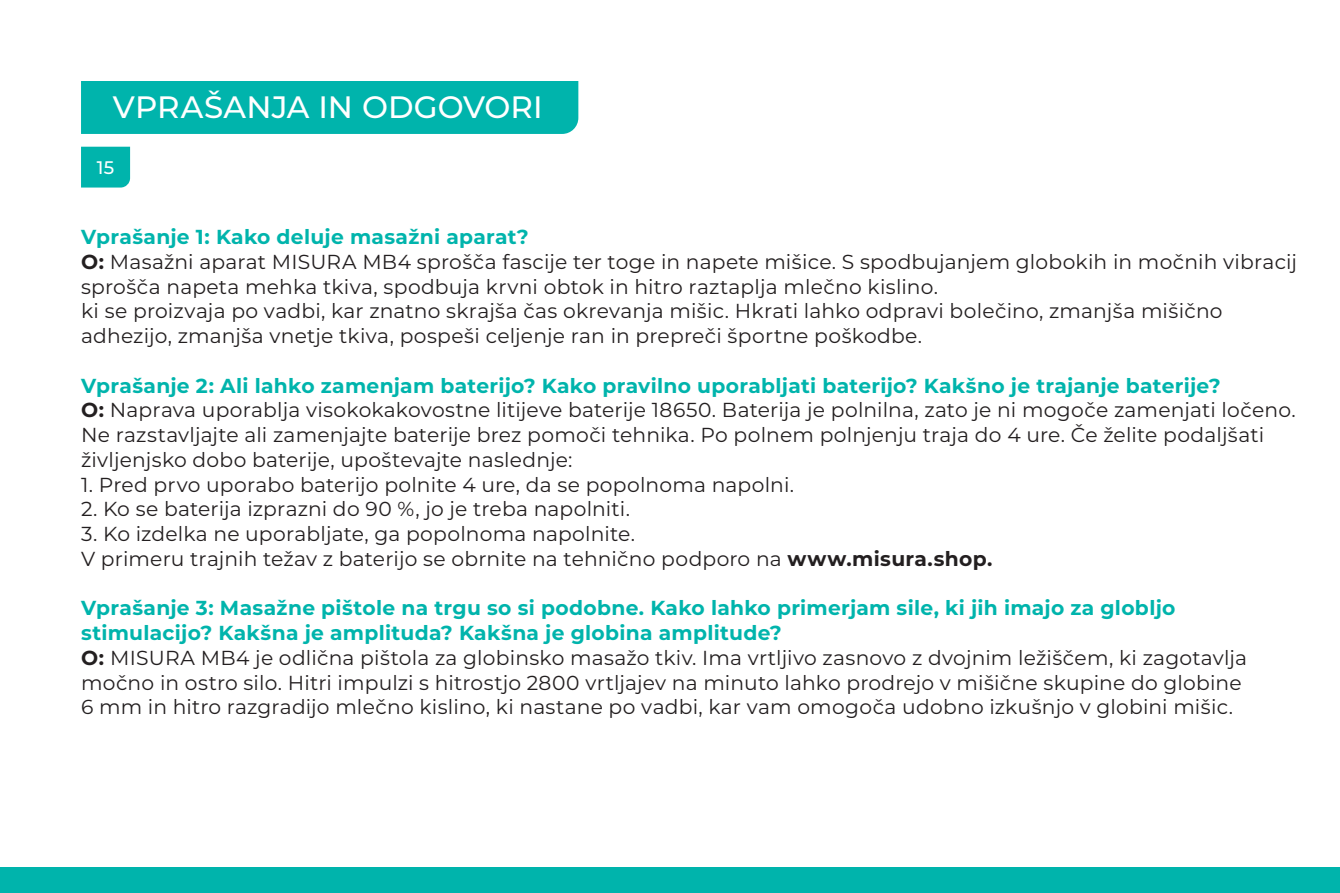
<style>
.page{position:relative;width:1340px;height:893px;background:#fff}
.page>*{position:absolute;margin:0;border:0;box-sizing:border-box;transform-origin:0 0}
.t1{font:500 30.82px "Montserrat";letter-spacing:.005em;color:#fff}
.t2{font:20.25px/24.8px "Montserrat";letter-spacing:.01em;color:#231f20}
.t3{font:700 20.25px/24.8px "Montserrat";letter-spacing:.015em;color:#00b4ac}
.t4{font:500 18.22px "Montserrat";color:#fff}
.s1{font-weight:700}
</style>
<div class="page">
<div style="left:0;top:867px;width:1339px;height:26px;background:#00b4ac"></div>
<div style="left:81px;top:81px;width:497px;height:53px;background:#00b4ac"></div>
<div style="left:81px;top:147px;width:49px;height:41px;background:#00b4ac"></div>
<p class="t1" style="left:113px;top:86px;width:431px">VPRAŠANJA IN ODGOVORI</p>
<p class="t4" style="left:97px;top:155px;width:19px">15</p>
<p class="t3" style="left:81px;top:224px;width:449px">Vprašanje 1: Kako deluje masažni aparat?</p>
<p class="t2" style="left:81px;top:249px;width:1217px"><span class="s1">O:</span> Masažni aparat MISURA MB4 sprošča fascije ter toge in napete mišice. S spodbujanjem globokih in močnih vibracij sprošča napeta mehka tkiva, spodbuja krvni obtok in hitro raztaplja mlečno kislino.</p>
<p class="t2" style="left:81px;top:298px;width:1143px">ki se proizvaja po vadbi, kar znatno skrajša čas okrevanja mišic. Hkrati lahko odpravi bolečino, zmanjša mišično adhezijo, zmanjša vnetje tkiva, pospeši celjenje ran in prepreči športne poškodbe.</p>
<p class="t3" style="left:81px;top:372px;width:1141px">Vprašanje 2: Ali lahko zamenjam baterijo? Kako pravilno uporabljati baterijo? Kakšno je trajanje baterije?</p>
<p class="t2" style="left:81px;top:397px;width:1216px"><span class="s1">O:</span> Naprava uporablja visokokakovostne litijeve baterije 18650. Baterija je polnilna, zato je ni mogoče zamenjati ločeno.<br>Ne razstavljajte ali zamenjajte baterije brez pomoči tehnika. Po polnem polnjenju traja do 4 ure. Če želite podaljšati življenjsko dobo baterije, upoštevajte naslednje:</p>
<p class="t2" style="left:81px;top:471px;width:714px">1. Pred prvo uporabo baterijo polnite 4 ure, da se popolnoma napolni.</p>
<p class="t2" style="left:81px;top:496px;width:550px">2. Ko se baterija izprazni do 90 %, jo je treba napolniti.</p>
<p class="t2" style="left:81px;top:521px;width:555px">3. Ko izdelka ne uporabljate, ga popolnoma napolnite.</p>
<p class="t2" style="left:81px;top:546px;width:913px">V primeru trajnih težav z baterijo se obrnite na tehnično podporo na <span class="s1">www.misura.shop.</span></p>
<p class="t3" style="left:81px;top:595px;width:1095px">Vprašanje 3: Masažne pištole na trgu so si podobne. Kako lahko primerjam sile, ki jih imajo za globljo stimulacijo? Kakšna je amplituda? Kakšna je globina amplitude?</p>
<p class="t2" style="left:81px;top:645px;width:1167px"><span class="s1">O:</span> MISURA MB4 je odlična pištola za globinsko masažo tkiv. Ima vrtljivo zasnovo z dvojnim ležiščem, ki zagotavlja močno in ostro silo. Hitri impulzi s hitrostjo 2800 vrtljajev na minuto lahko prodrejo v mišične skupine do globine<br>6 mm in hitro razgradijo mlečno kislino, ki nastane po vadbi, kar vam omogoča udobno izkušnjo v globini mišic.</p>
</div>
